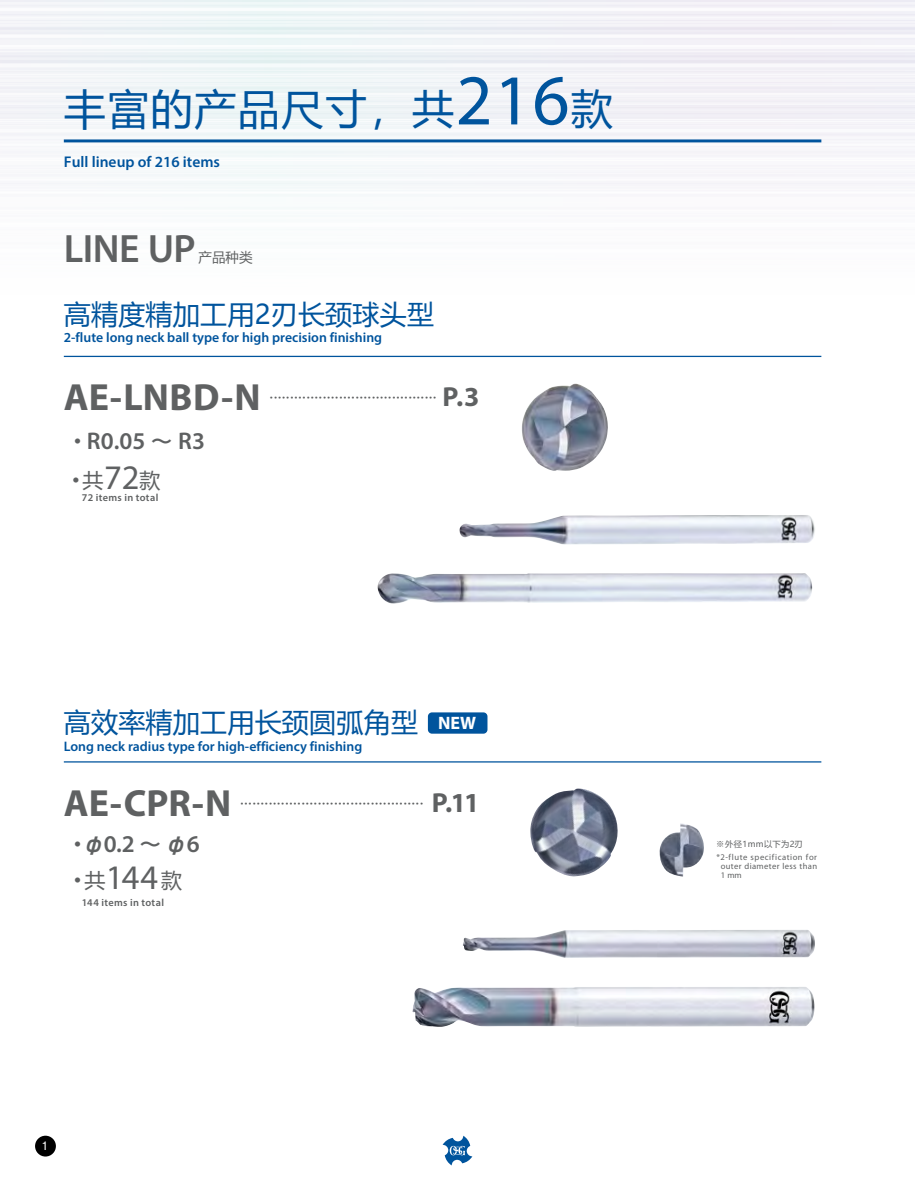
<style>
.page{position:relative;width:915px;height:1191px;background:#fff}
.page>*{position:absolute;margin:0;border:0;box-sizing:border-box;transform-origin:0 0}
.t1{font:42px "Microsoft Ya Hei";letter-spacing:.035em;color:#00549d}
.t2{font:600 39.75px "Myriad Pro";letter-spacing:-.015em;color:#5f6162}
.t3{font:700 37.95px "Myriad Pro";letter-spacing:.005em;color:#5f6162}
.t4{font:34.5px "Myriad Pro";color:#5f6162}
.t5{font:700 27.6px "Myriad Pro";color:#5f6162}
.t6{font:27px "Microsoft Ya Hei";letter-spacing:.01em;color:#00549d}
.t7{font:600 24.15px "Myriad Pro";color:#5f6162}
.t8{font:700 21px "Shin Go Pro De";color:#5f6162}
.t9{font:21px "Microsoft Ya Hei";color:#5f6162}
.t10{font:700 18px "Myriad Pro";color:#fff}
.t11{font:600 15.6px "Myriad Pro";color:#00549d}
.t12{font:600 13.8px "Myriad Pro";color:#00549d}
.t13{font:13.5px "Microsoft Ya Hei";color:#5f6162}
.t14{font:500 11.7px "Gothic BBB Pro";color:#fff}
.t15{font:600 10.35px "Myriad Pro";letter-spacing:.035em;color:#5f6162}
.t16{font:700 9px "Shin Go Pro";color:#5f6162}
.t17{font:8.7px/9px "Myriad Pro";letter-spacing:.05em;color:#5f6162;text-align:justify}
.t18{font:8.25px "Microsoft Ya Hei";letter-spacing:.05em;color:#5f6162}
.s1{font-family:"Myriad Pro";font-size:72px}
.s2{font-family:"Shin Go Pro De";font-weight:700;font-size:21px}
.s3{font-family:"Shin Go Pro De";font-weight:700}
.s4{font-family:"Myriad Pro";font-size:34.5px}
.s5{font-family:"Myriad Pro";font-weight:600;font-size:24.15px}
.s6{font-family:"Microsoft Ya Hei";font-size:21px}
.s7{font-family:"Shin Go Pro"}
</style>
<div class="page">
<div style="left:0;top:0;width:914px;height:427px;background:linear-gradient(to bottom,#eef1f5,#fff)"></div>
<div style="left:35px;top:1135px;width:21px;height:21px;background:#000;border-radius:50%"></div>
<svg style="left:442px;top:1135px;width:30px;height:30px"></svg>
<img style="left:459px;top:515px;width:356px;height:29px">
<img style="left:377px;top:573px;width:435px;height:31px">
<img style="left:521px;top:384px;width:87px;height:87px">
<hr style="left:64px;top:356px;width:757px;height:1px;background:#00549d">
<hr style="left:64px;top:761px;width:757px;height:1px;background:#00549d">
<img style="left:463px;top:930px;width:351px;height:28px">
<img style="left:412px;top:987px;width:402px;height:40px">
<div style="left:428px;top:712px;width:59px;height:21px;background:#00549d;border-radius:4px"></div>
<img style="left:659px;top:823px;width:45px;height:53px">
<img style="left:530px;top:788px;width:88px;height:89px">
<hr style="left:64px;top:140px;width:757px;height:2px;background:#00549d">
<h1 class="t1" style="left:64px;top:81px;width:550px">丰富的产品尺寸，共<span class="s1">216</span>款</h1>
<p class="t11" style="left:64px;top:152px;width:158px">Full lineup of 216 items</p>
<h2 class="t2" style="left:64px;top:224px;width:133px">LINE UP</h2>
<p class="t13" style="left:198px;top:247px;width:55px">产品种类</p>
<h3 class="t6" style="left:64px;top:296px;width:371px">高精度精加工用2刃长颈球头型</h3>
<p class="t12" style="left:64px;top:329px;width:320px">2-flute long neck ball type for high precision finishing</p>
<h3 class="t3" style="left:64px;top:374px;width:198px">AE-LNBD-N</h3>
<h3 class="t7" style="left:67px;top:426px;width:139px"><span class="s2">・</span>R0.05 <span class="s2">～</span> R3</h3>
<h3 class="t9" style="left:65px;top:466px;width:97px"><span class="s3">・</span>共<span class="s4">72</span>款</h3>
<p class="t15" style="left:82px;top:490px;width:78px">72 items in total</p>
<p class="t16" style="left:269px;top:390px;width:169px">･････････････････････････････････････････</p>
<h3 class="t5" style="left:442px;top:381px;width:38px">P.3</h3>
<h3 class="t6" style="left:64px;top:703px;width:355px">高效率精加工用长颈圆弧角型</h3>
<p class="t12" style="left:64px;top:738px;width:300px">Long neck radius type for high-efficiency finishing</p>
<h3 class="t10" style="left:438px;top:712px;width:40px">NEW</h3>
<h3 class="t3" style="left:64px;top:780px;width:169px">AE-CPR-N</h3>
<h3 class="t8" style="left:67px;top:827px;width:134px">・φ<span class="s5">0.2</span> ～ φ<span class="s5">6</span></h3>
<h3 class="t4" style="left:67px;top:857px;width:116px"><span class="s2">・</span><span class="s6">共</span>144<span class="s6">款</span></h3>
<p class="t15" style="left:82px;top:896px;width:84px">144 items in total</p>
<p class="t16" style="left:240px;top:796px;width:185px">･････････････････････････････････････････････</p>
<h3 class="t5" style="left:431px;top:787px;width:49px">P.11</h3>
<p class="t14" style="left:42px;top:1136px;width:9px">1</p>
<p class="t18" style="left:715px;top:839px;width:88px"><span class="s7">※</span>外径1mm以下为2刃</p>
<p class="t17" style="left:720px;top:852px;width:98px;text-indent:-4px">*2-flute specification for outer diameter less than 1 mm</p>
</div>
